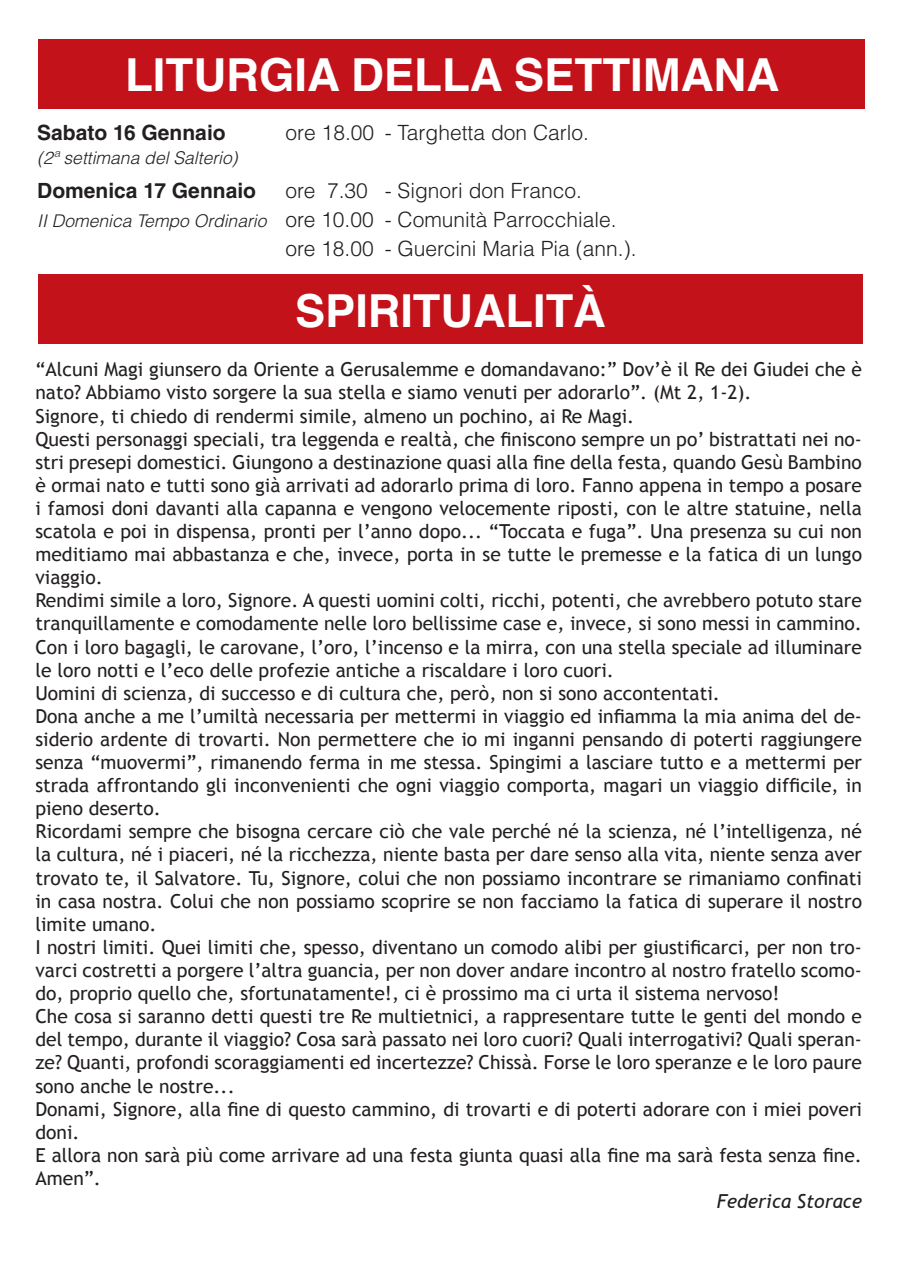
<style>
.page{position:relative;width:901px;height:1275px;background:#fff}
.page>*{position:absolute;margin:0;border:0;box-sizing:border-box;transform-origin:0 0}
.t1{font:700 45.5px "Helvetica";color:#fff}
.t2{font:300 21px "Helvetica LT Std";color:#231f20}
.t3{font:700 21px "Helvetica LT Std";color:#231f20}
.t4{font:19.25px/23.1px "Trebuchet MS";color:#231f20}
.t5{font:italic 19.25px "Trebuchet MS";color:#231f20}
.t6{font:italic 300 17.5px "Helvetica LT Std";color:#231f20}
.s1{font-style:italic;font-size:17.5px}
</style>
<div class="page">
<div style="left:38px;top:39px;width:826px;height:69px;background:#c4121a"></div>
<div style="left:38px;top:275px;width:824px;height:69px;background:#c4121a"></div>
<p class="t1" style="left:125px;top:38px;width:655px">LITURGIA DELLA SETTIMANA</p>
<p class="t3" style="left:37px;top:120px;width:190px">Sabato 16 Gennaio</p>
<p class="t2" style="left:285px;top:120px;width:305px">ore 18.00 - Targhetta don Carlo.</p>
<p class="t6" style="left:37px;top:147px;width:202px">(2ª settimana del Salterio)</p>
<p class="t3" style="left:37px;top:178px;width:220px">Domenica 17 Gennaio</p>
<p class="t2" style="left:285px;top:177px;width:298px">ore 7.30 - Signori don Franco.</p>
<p class="t2" style="left:37px;top:206px;width:581px"><span class="s1">II Domenica Tempo Ordinario</span> ore 10.00 - Comunità Parrocchiale.</p>
<p class="t2" style="left:285px;top:235px;width:352px">ore 18.00 - Guercini Maria Pia (ann.).</p>
<p class="t1" style="left:295px;top:274px;width:312px">SPIRITUALITÀ</p>
<p class="t4" style="left:35px;top:358px;width:827px">“Alcuni Magi giunsero da Oriente a Gerusalemme e domandavano:” Dov’è il Re dei Giudei che è nato? Abbiamo visto sorgere la sua stella e siamo venuti per adorarlo”. (Mt 2, 1-2).</p>
<p class="t4" style="left:35px;top:404px;width:600px">Signore, ti chiedo di rendermi simile, almeno un pochino, ai Re Magi.</p>
<p class="t4" style="left:35px;top:428px;width:827px;text-align:justify">Questi personaggi speciali, tra leggenda e realtà, che finiscono sempre un po’ bistrattati nei no&shy;stri presepi domestici. Giungono a destinazione quasi alla fine della festa, quando Gesù Bambino è ormai nato e tutti sono già arrivati ad adorarlo prima di loro. Fanno appena in tempo a posare i famosi doni davanti alla capanna e vengono velocemente riposti, con le altre statuine, nella scatola e poi in dispensa, pronti per l’anno dopo... “Toccata e fuga”. Una presenza su cui non meditiamo mai abbastanza e che, invece, porta in se tutte le premesse e la fatica di un lungo viaggio.</p>
<p class="t4" style="left:35px;top:589px;width:827px">Rendimi simile a loro, Signore. A questi uomini colti, ricchi, potenti, che avrebbero potuto stare tranquillamente e comodamente nelle loro bellissime case e, invece, si sono messi in cammino.</p>
<p class="t4" style="left:35px;top:635px;width:827px">Con i loro bagagli, le carovane, l’oro, l’incenso e la mirra, con una stella speciale ad illuminare le loro notti e l’eco delle profezie antiche a riscaldare i loro cuori.</p>
<p class="t4" style="left:35px;top:682px;width:685px">Uomini di scienza, di successo e di cultura che, però, non si sono accontentati.</p>
<p class="t4" style="left:35px;top:705px;width:827px;text-align:justify">Dona anche a me l’umiltà necessaria per mettermi in viaggio ed infiamma la mia anima del de&shy;siderio ardente di trovarti. Non permettere che io mi inganni pensando di poterti raggiungere senza “muovermi”, rimanendo ferma in me stessa. Spingimi a lasciare tutto e a mettermi per strada affrontando gli inconvenienti che ogni viaggio comporta, magari un viaggio difficile, in pieno deserto.</p>
<p class="t4" style="left:35px;top:820px;width:827px;text-align:justify">Ricordami sempre che bisogna cercare ciò che vale perché né la scienza, né l’intelligenza, né la cultura, né i piaceri, né la ricchezza, niente basta per dare senso alla vita, niente senza aver trovato te, il Salvatore. Tu, Signore, colui che non possiamo incontrare se rimaniamo confinati in casa nostra. Colui che non possiamo scoprire se non facciamo la fatica di superare il nostro limite umano.</p>
<p class="t4" style="left:35px;top:936px;width:827px;text-align:justify">I nostri limiti. Quei limiti che, spesso, diventano un comodo alibi per giustificarci, per non tro&shy;varci costretti a porgere l’altra guancia, per non dover andare incontro al nostro fratello scomo&shy;do, proprio quello che, sfortunatamente!, ci è prossimo ma ci urta il sistema nervoso!</p>
<p class="t4" style="left:35px;top:1005px;width:827px;text-align:justify">Che cosa si saranno detti questi tre Re multietnici, a rappresentare tutte le genti del mondo e del tempo, durante il viaggio? Cosa sarà passato nei loro cuori? Quali interrogativi? Quali speran&shy;ze? Quanti, profondi scoraggiamenti ed incertezze? Chissà. Forse le loro speranze e le loro paure sono anche le nostre...</p>
<p class="t4" style="left:35px;top:1097px;width:827px">Donami, Signore, alla fine di questo cammino, di trovarti e di poterti adorare con i miei poveri doni.</p>
<p class="t4" style="left:35px;top:1144px;width:827px">E allora non sarà più come arrivare ad una festa giunta quasi alla fine ma sarà festa senza fine.<br>Amen”.</p>
<p class="t5" style="left:716px;top:1190px;width:147px">Federica Storace</p>
</div>
